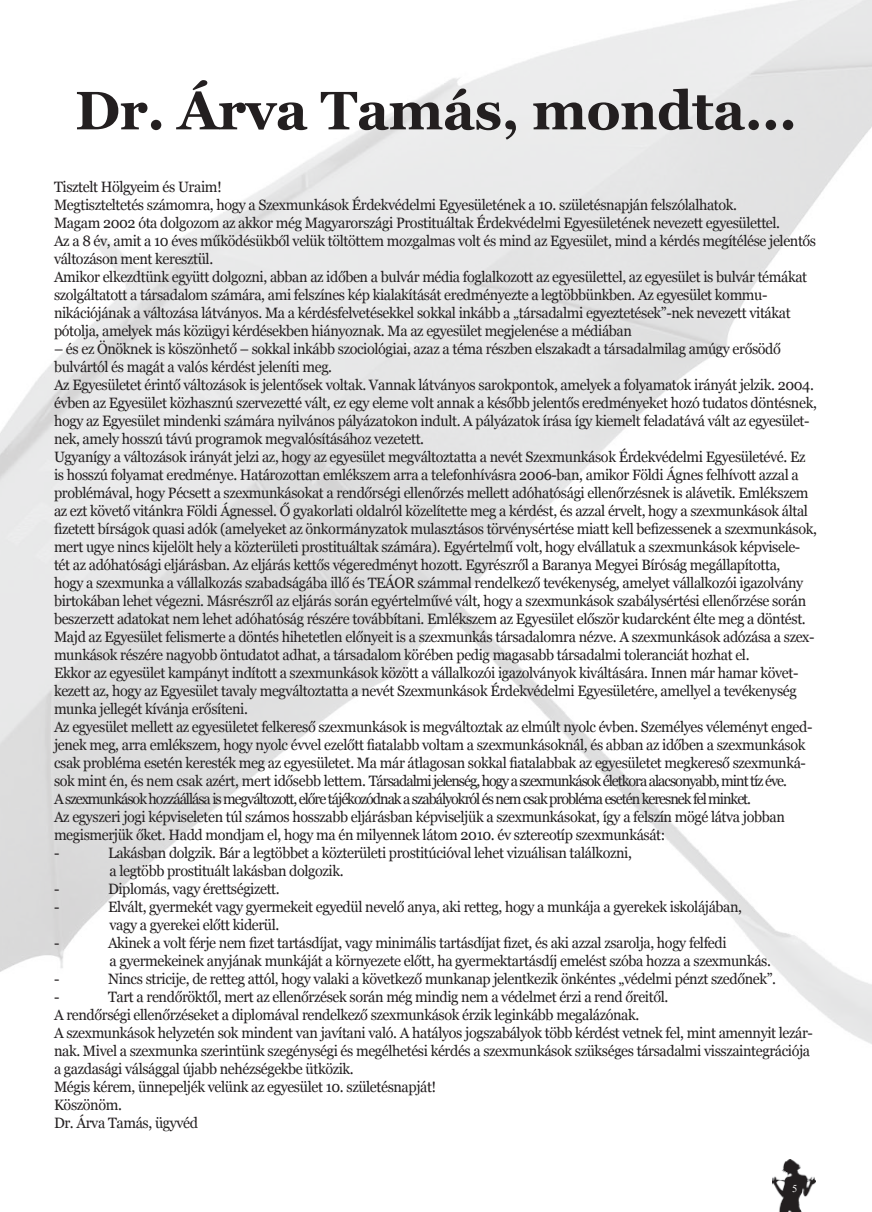
<style>
.page{position:relative;width:872px;height:1212px;background:#fff}
.page>*{position:absolute;margin:0;border:0;box-sizing:border-box;transform-origin:0 0}
.t1{font:700 54px "Georgia";letter-spacing:-.01em;color:#231f20}
.t2{font:15px/18px "Georgia";letter-spacing:-.025em;color:#231f20;scale:.96 1}
.t3{font:10.5px "Times New Roman";color:#fff}
</style>
<div class="page">
<img style="left:0;top:0;width:872px;height:1160px">
<img style="left:772px;top:1160px;width:44px;height:52px">
<h1 class="t1" style="left:75px;top:76px;width:723px">Dr. Árva Tamás, mondta...</h1>
<p class="t2" style="left:54px;top:178px;width:795px">Tisztelt Hölgyeim és Uraim!<br>Megtiszteltetés számomra, hogy a Szexmunkások Érdekvédelmi Egyesületének a 10. születésnapján felszólalhatok.<br>Magam 2002 óta dolgozom az akkor még Magyarországi Prostituáltak Érdekvédelmi Egyesületének nevezett egyesülettel.<br>Az a 8 év, amit a 10 éves működésükből velük töltöttem mozgalmas volt és mind az Egyesület, mind a kérdés megítélése jelentős változáson ment keresztül.<br>Amikor elkezdtünk együtt dolgozni, abban az időben a bulvár média foglalkozott az egyesülettel, az egyesület is bulvár témákat szolgáltatott a társadalom számára, ami felszínes kép kialakítását eredményezte a legtöbbünkben. Az egyesület kommu&shy;nikációjának a változása látványos. Ma a kérdésfelvetésekkel sokkal inkább a „társadalmi egyeztetések”-nek nevezett vitákat pótolja, amelyek más közügyi kérdésekben hiányoznak. Ma az egyesület megjelenése a médiában</p>
<p class="t2" style="left:54px;top:340px;width:796px">– és ez Önöknek is köszönhető – sokkal inkább szociológiai, azaz a téma részben elszakadt a társadalmilag amúgy erősödő bulvártól és magát a valós kérdést jeleníti meg.<br>Az Egyesületet érintő változások is jelentősek voltak. Vannak látványos sarokpontok, amelyek a folyamatok irányát jelzik. 2004. évben az Egyesület közhasznú szervezetté vált, ez egy eleme volt annak a később jelentős eredményeket hozó tudatos döntésnek, hogy az Egyesület mindenki számára nyilvános pályázatokon indult. A pályázatok írása így kiemelt feladatává vált az egyesület&shy;nek, amely hosszú távú programok megvalósításához vezetett.<br>Ugyanígy a változások irányát jelzi az, hogy az egyesület megváltoztatta a nevét Szexmunkások Érdekvédelmi Egyesületévé. Ez is hosszú folyamat eredménye. Határozottan emlékszem arra a telefonhívásra 2006-ban, amikor Földi Ágnes felhívott azzal a problémával, hogy Pécsett a szexmunkásokat a rendőrségi ellenőrzés mellett adóhatósági ellenőrzésnek is alávetik. Emlékszem az ezt követő vitánkra Földi Ágnessel. Ő gyakorlati oldalról közelítette meg a kérdést, és azzal érvelt, hogy a szexmunkások által fizetett bírságok quasi adók (amelyeket az önkormányzatok mulasztásos törvénysértése miatt kell befizessenek a szexmunkások, mert ugye nincs kijelölt hely a közterületi prostituáltak számára). Egyértelmű volt, hogy elvállatuk a szexmunkások képvisele&shy;tét az adóhatósági eljárásban. Az eljárás kettős végeredményt hozott. Egyrészről a Baranya Megyei Bíróság megállapította,<br>hogy a szexmunka a vállalkozás szabadságába illő és TEÁOR számmal rendelkező tevékenység, amelyet vállalkozói igazolvány birtokában lehet végezni. Másrészről az eljárás során egyértelművé vált, hogy a szexmunkások szabálysértési ellenőrzése során beszerzett adatokat nem lehet adóhatóság részére továbbítani. Emlékszem az Egyesület először kudarcként élte meg a döntést.<br>Majd az Egyesület felismerte a döntés hihetetlen előnyeit is a szexmunkás társadalomra nézve. A szexmunkások adózása a szex&shy;munkások részére nagyobb öntudatot adhat, a társadalom körében pedig magasabb társadalmi toleranciát hozhat el.<br>Ekkor az egyesület kampányt indított a szexmunkások között a vállalkozói igazolványok kiváltására. Innen már hamar követ&shy;kezett az, hogy az Egyesület tavaly megváltoztatta a nevét Szexmunkások Érdekvédelmi Egyesületére, amellyel a tevékenység munka jellegét kívánja erősíteni.<br>Az egyesület mellett az egyesületet felkereső szexmunkások is megváltoztak az elmúlt nyolc évben. Személyes véleményt enged&shy;jenek meg, arra emlékszem, hogy nyolc évvel ezelőtt fiatalabb voltam a szexmunkásoknál, és abban az időben a szexmunkások csak probléma esetén keresték meg az egyesületet. Ma már átlagosan sokkal fiatalabbak az egyesületet megkereső szexmunká&shy;sok mint én, és nem csak azért, mert idősebb lettem. Társadalmi jelenség, hogy a szexmunkások életkora alacsonyabb, mint tíz éve.<br>A szexmunkások hozzáállása is megváltozott, előre tájékozódnak a szabályokról és nem csak probléma esetén keresnek fel minket.<br>Az egyszeri jogi képviseleten túl számos hosszabb eljárásban képviseljük a szexmunkásokat, így a felszín mögé látva jobban megismerjük őket. Hadd mondjam el, hogy ma én milyennek látom 2010. év sztereotíp szexmunkását:<br>-</p>
<p class="t2" style="left:108px;top:844px;width:547px">Lakásban dolgzik. Bár a legtöbbet a közterületi prostitúcióval lehet vizuálisan találkozni, a legtöbb prostituált lakásban dolgozik.</p>
<p class="t2" style="left:54px;top:880px;width:7px">-</p>
<p class="t2" style="left:108px;top:880px;width:180px">Diplomás, vagy érettségizett.</p>
<p class="t2" style="left:54px;top:898px;width:7px">-</p>
<p class="t2" style="left:108px;top:898px;width:662px">Elvált, gyermekét vagy gyermekeit egyedül nevelő anya, aki retteg, hogy a munkája a gyerekek iskolájában, vagy a gyerekei előtt kiderül.</p>
<p class="t2" style="left:54px;top:934px;width:7px">-</p>
<p class="t2" style="left:108px;top:934px;width:692px">Akinek a volt férje nem fizet tartásdíjat, vagy minimális tartásdíjat fizet, és aki azzal zsarolja, hogy felfedi<br>a gyermekeinek anyjának munkáját a környezete előtt, ha gyermektartásdíj emelést szóba hozza a szexmunkás.</p>
<p class="t2" style="left:54px;top:970px;width:7px">-</p>
<p class="t2" style="left:108px;top:970px;width:697px">Nincs stricije, de retteg attól, hogy valaki a következő munkanap jelentkezik önkéntes „védelmi pénzt szedőnek”.</p>
<p class="t2" style="left:54px;top:988px;width:7px">-</p>
<p class="t2" style="left:54px;top:988px;width:792px;text-indent:54px">Tart a rendőröktől, mert az ellenőrzések során még mindig nem a védelmet érzi a rend őreitől.<br>A rendőrségi ellenőrzéseket a diplomával rendelkező szexmunkások érzik leginkább megalázónak.<br>A szexmunkások helyzetén sok mindent van javítani való. A hatályos jogszabályok több kérdést vetnek fel, mint amennyit lezár&shy;nak. Mivel a szexmunka szerintünk szegénységi és megélhetési kérdés a szexmunkások szükséges társadalmi visszaintegrációja a gazdasági válsággal újabb nehézségekbe ütközik.<br>Mégis kérem, ünnepeljék velünk az egyesület 10. születésnapját!<br>Köszönöm.<br>Dr. Árva Tamás, ügyvéd</p>
<p class="t3" style="left:792px;top:1181px;width:7px">5</p>
</div>
